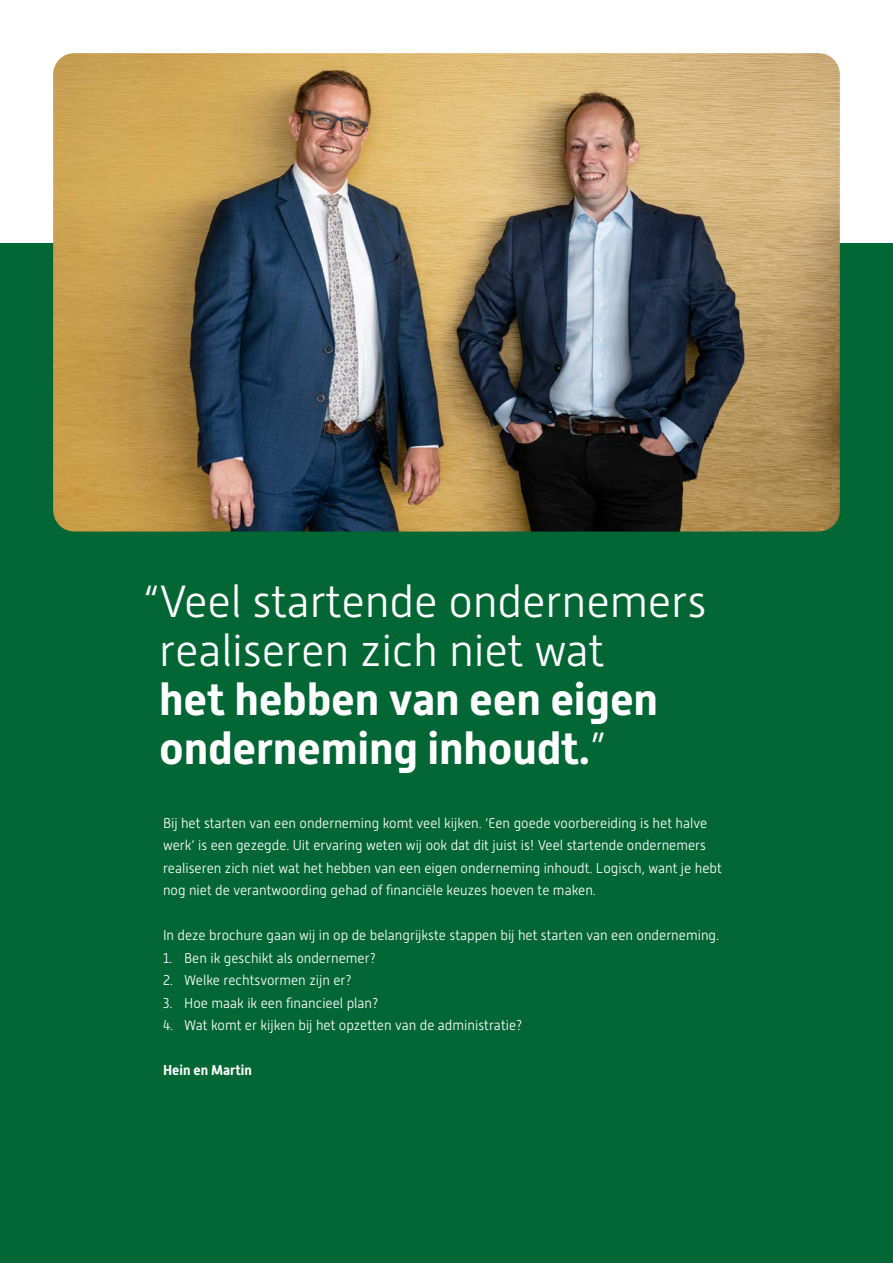
<style>
.page{position:relative;width:893px;height:1263px;background:#fff}
.page>*{position:absolute;margin:0;border:0;box-sizing:border-box;transform-origin:0 0}
.t1{font:300 45px/48.8px "Alwyn New";letter-spacing:-.005em;color:#fff}
.t2{font:700 45px/48.8px "Alwyn New";letter-spacing:-.005em;color:#fff}
.t3{font:300 14.25px/22.5px "Alwyn New";color:#fff;scale:.96 1}
.t4{font:700 14.25px "Alwyn New";color:#fff;scale:.96 1}
.s1{font-weight:300}
</style>
<div class="page">
<div style="left:0;top:244px;width:893px;height:1019px;background:#026734"></div>
<img style="left:53px;top:53px;width:787px;height:478px">
<h1 class="t1" style="left:159px;top:578px;width:549px;text-indent:-16px">“Veel startende ondernemers realiseren zich niet wat</h1>
<h1 class="t2" style="left:159px;top:675px;width:500px">het hebben van een eigen onderneming inhoudt.<span class="s1">”</span></h1>
<p class="t3" style="left:163px;top:811px;width:584px">Bij het starten van een onderneming komt veel kijken. ‘Een goede voorbereiding is het halve werk’ is een gezegde. Uit ervaring weten wij ook dat dit juist is! Veel startende ondernemers realiseren zich niet wat het hebben van een eigen onderneming inhoudt. Logisch, want je hebt nog niet de verantwoording gehad of financiële keuzes hoeven te maken.</p>
<p class="t3" style="left:163px;top:924px;width:581px">In deze brochure gaan wij in op de belangrijkste stappen bij het starten van een onderneming.</p>
<p class="t3" style="left:163px;top:946px;width:223px">1. Ben ik geschikt als ondernemer?</p>
<p class="t3" style="left:163px;top:969px;width:198px">2. Welke rechtsvormen zijn er?</p>
<p class="t3" style="left:163px;top:991px;width:226px">3. Hoe maak ik een financieel plan?</p>
<p class="t3" style="left:163px;top:1014px;width:376px">4. Wat komt er kijken bij het opzetten van de administratie?</p>
<p class="t4" style="left:163px;top:1062px;width:94px">Hein en Martin</p>
</div>
